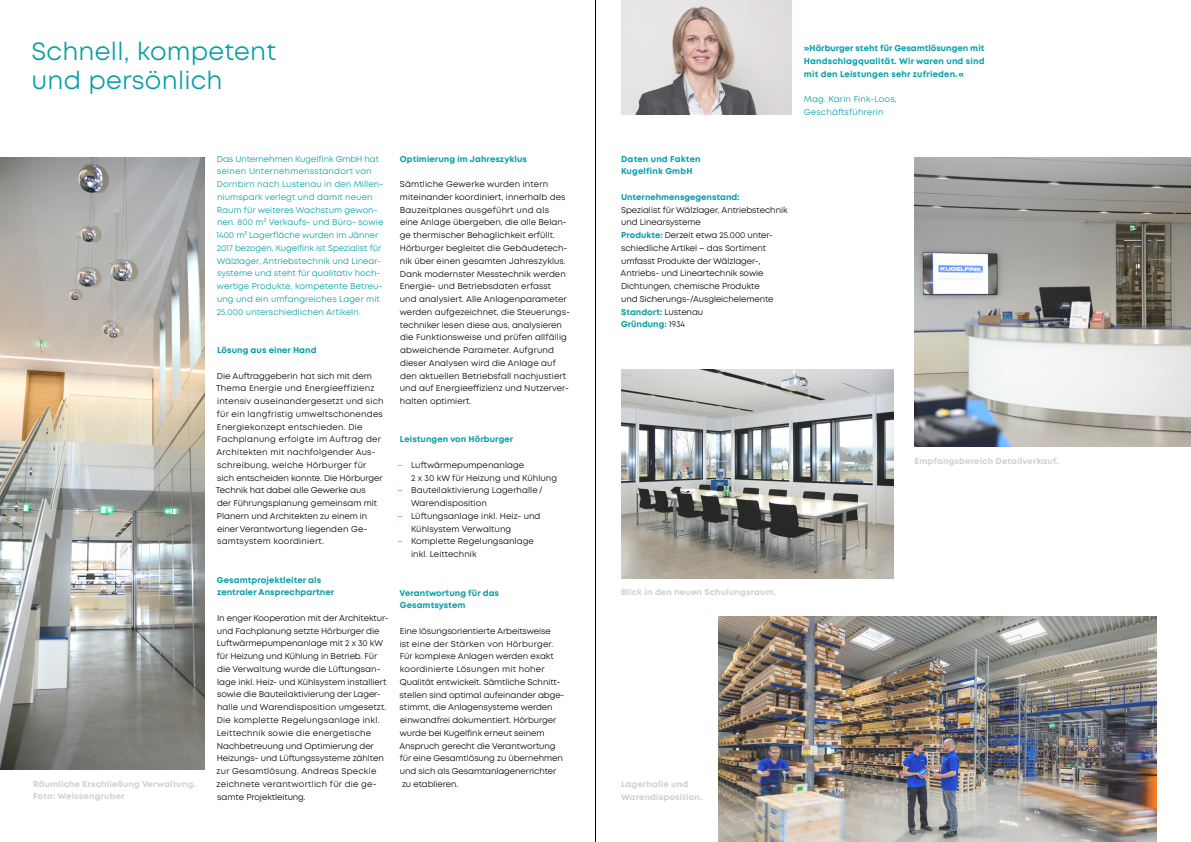
<style>
.page{position:relative;width:1191px;height:842px;background:#fff}
.page>*{position:absolute;margin:0;border:0;box-sizing:border-box;transform-origin:0 0}
.t1{font:25px/29.8px "Mont";letter-spacing:.01em;color:#059ea8}
.t2{font:8.5px/12.8px "Mont";color:#000}
.t3{font:8.5px/12.8px "Mont";letter-spacing:.02em;color:#000}
.t4{font:8.5px/12.8px "Mont";color:#059ea8}
.t5{font:700 8.5px/12.8px "Mont";letter-spacing:.01em;color:#059ea8}
.t6{font:700 8.5px/12.8px "Mont";letter-spacing:.02em;color:#d0d0d0}
.t7{font:8.5px "Mont";letter-spacing:.025em;color:#000}
.t8{font:8.5px/12.8px "Mont";letter-spacing:.02em;color:#059ea8}
.s1{color:#059ea8}
.s2{font-weight:700;color:#059ea8}
</style>
<div class="page">
<img style="left:0;top:157px;width:204px;height:613px">
<img style="left:621px;top:0;width:170px;height:115px">
<img style="left:719px;top:617px;width:438px;height:225px">
<img style="left:914px;top:157px;width:277px;height:289px">
<svg style="left:621px;top:370px;width:272px;height:208px;background:#a5a6a3"></svg>
<hr style="left:595px;top:0;width:1px;height:842px;background:#000">
<h1 class="t1" style="left:32px;top:36px;width:246px">Schnell, kompetent und persönlich</h1>
<p class="t5" style="left:804px;top:42px;width:182px;text-align:justify">»Hörburger steht für Gesamtlösungen mit Handschlagqualität. Wir waren und sind mit den Leistungen sehr zufrieden.«</p>
<p class="t8" style="left:804px;top:93px;width:94px">Mag. Karin Fink-Loos,<br>Geschäftsführerin</p>
<p class="t6" style="left:33px;top:777px;width:164px">Räumliche Erschließung Verwaltung.<br>Foto: Weissengruber</p>
<p class="t4" style="left:217px;top:152px;width:168px">Das Unternehmen Kugelfink GmbH hat seinen Unternehmensstandort von Dornbirn nach Lustenau in den Millen&shy;niumspark verlegt und damit neuen Raum für weiteres Wachstum gewon&shy;nen. 800 m2 Verkaufs- und Büro- sowie 1400 m2 Lagerfläche wurden im Jänner 2017 bezogen. Kugelfink ist Spezialist für Wälzlager, Antriebstechnik und Linear&shy;systeme und steht für qualitativ hoch&shy;wertige Produkte, kompetente Betreu&shy;ung und ein umfangreiches Lager mit 25.000 unterschiedlichen Artikeln.</p>
<p class="t5" style="left:217px;top:344px;width:101px">Lösung aus einer Hand</p>
<p class="t3" style="left:216px;top:369px;width:169px">Die Auftraggeberin hat sich mit dem Thema Energie und Energieeffizienz intensiv auseinandergesetzt und sich für ein langfristig umweltschonendes Energiekonzept entschieden. Die Fachplanung erfolgte im Auftrag der Architekten mit nachfolgender Aus&shy;schreibung, welche Hörburger für sich entscheiden konnte. Die Hörburger Technik hat dabei alle Gewerke aus<br>der Führungsplanung gemeinsam mit Planern und Architekten zu einem in einer Verantwortung liegenden Ge&shy;samtsystem koordiniert.</p>
<p class="t5" style="left:217px;top:573px;width:119px">Gesamtprojektleiter als zentraler Ansprechpartner</p>
<p class="t2" style="left:217px;top:612px;width:173px">In enger Kooperation mit der Architektur&shy;und Fachplanung setzte Hörburger die Luftwärmepumpenanlage mit 2 x 30 kW für Heizung und Kühlung in Betrieb. Für die Verwaltung wurde die Lüftungsan&shy;lage inkl. Heiz- und Kühlsystem installiert sowie die Bauteilaktivierung der Lager&shy;halle und Warendisposition umgesetzt.<br>Die komplette Regelungsanlage inkl.<br>Leittechnik sowie die energetische Nachbetreuung und Optimierung der Heizungs- und Lüftungssysteme zählten zur Gesamtlösung. Andreas Speckle zeichnete verantwortlich für die ge&shy;samte Projektleitung.</p>
<p class="t5" style="left:400px;top:152px;width:129px">Optimierung im Jahreszyklus</p>
<p class="t2" style="left:400px;top:178px;width:172px">Sämtliche Gewerke wurden intern miteinander koordiniert, innerhalb des Bauzeitplanes ausgeführt und als<br>eine Anlage übergeben, die alle Belan&shy;ge thermischer Behaglichkeit erfüllt.<br>Hörburger begleitet die Gebäudetech&shy;nik über einen gesamten Jahreszyklus.<br>Dank modernster Messtechnik werden Energie- und Betriebsdaten erfasst und analysiert. Alle Anlagenparameter werden aufgezeichnet, die Steuerungs&shy;techniker lesen diese aus, analysieren die Funktionsweise und prüfen allfällig abweichende Parameter. Aufgrund dieser Analysen wird die Anlage auf den aktuellen Betriebsfall nachjustiert und auf Energieeffizienz und Nutzerver&shy;halten optimiert.</p>
<p class="t5" style="left:400px;top:433px;width:115px">Leistungen von Hörburger</p>
<p class="t2" style="left:411px;top:459px;width:147px;text-indent:-14px"><span class="s1">–</span> Luftwärmepumpenanlage<br>2 x 30 kW für Heizung und Kühlung</p>
<p class="t2" style="left:411px;top:484px;width:133px;text-indent:-14px"><span class="s1">–</span> Bauteilaktivierung Lagerhalle /<br>Warendisposition</p>
<p class="t2" style="left:411px;top:510px;width:131px;text-indent:-14px"><span class="s1">–</span> Lüftungsanlage inkl. Heiz- und<br>Kühlsystem Verwaltung</p>
<p class="t2" style="left:411px;top:535px;width:124px;text-indent:-14px"><span class="s1">–</span> Komplette Regelungsanlage inkl. Leittechnik</p>
<p class="t5" style="left:399px;top:586px;width:101px">Verantwortung für das<br>Gesamtsystem</p>
<p class="t2" style="left:400px;top:624px;width:152px">Eine lösungsorientierte Arbeitsweise</p>
<p class="t7" style="left:400px;top:638px;width:155px">ist eine der Stärken von Hörburger.</p>
<p class="t2" style="left:400px;top:650px;width:155px">Für komplexe Anlagen werden exakt</p>
<p class="t7" style="left:400px;top:664px;width:146px">koordinierte Lösungen mit hoher</p>
<p class="t2" style="left:400px;top:675px;width:162px">Qualität entwickelt. Sämtliche Schnitt-</p>
<p class="t2" style="left:399px;top:688px;width:166px">stellen sind optimal aufeinander abge-</p>
<p class="t2" style="left:399px;top:701px;width:154px">stimmt, die Anlagensysteme werden</p>
<p class="t2" style="left:400px;top:714px;width:158px">einwandfrei dokumentiert. Hörburger</p>
<p class="t2" style="left:400px;top:726px;width:146px">wurde bei Kugelfink erneut seinem</p>
<p class="t2" style="left:399px;top:739px;width:158px">Anspruch gerecht die Verantwortung</p>
<p class="t2" style="left:400px;top:752px;width:165px">für eine Gesamtlösung zu übernehmen</p>
<p class="t2" style="left:400px;top:765px;width:158px">und sich als Gesamtanlagenerrichter</p>
<p class="t2" style="left:402px;top:777px;width:58px">zu etablieren.</p>
<p class="t5" style="left:621px;top:152px;width:81px">Daten und Fakten<br>Kugelfink GmbH</p>
<p class="t5" style="left:621px;top:191px;width:120px">Unternehmensgegenstand:</p>
<p class="t2" style="left:620px;top:203px;width:169px">Spezialist für Wälzlager, Antriebstechnik und Linearsysteme<br><span class="s2">Produkte:</span> Derzeit etwa 25.000 unter&shy;schiedliche Artikel – das Sortiment umfasst Produkte der Wälzlager-,<br>Antriebs- und Lineartechnik sowie<br>Dichtungen, chemische Produkte<br>und Sicherungs-/Ausgleichelemente<br><span class="s2">Standort:</span> Lustenau<br><span class="s2">Gründung:</span> 1934</p>
<p class="t6" style="left:621px;top:586px;width:157px">Blick in den neuen Schulungsraum.</p>
<p class="t6" style="left:621px;top:777px;width:83px">Lagerhalle und<br>Warendisposition.</p>
<p class="t6" style="left:914px;top:454px;width:146px">Empfangsbereich Detailverkauf.</p>
</div>
